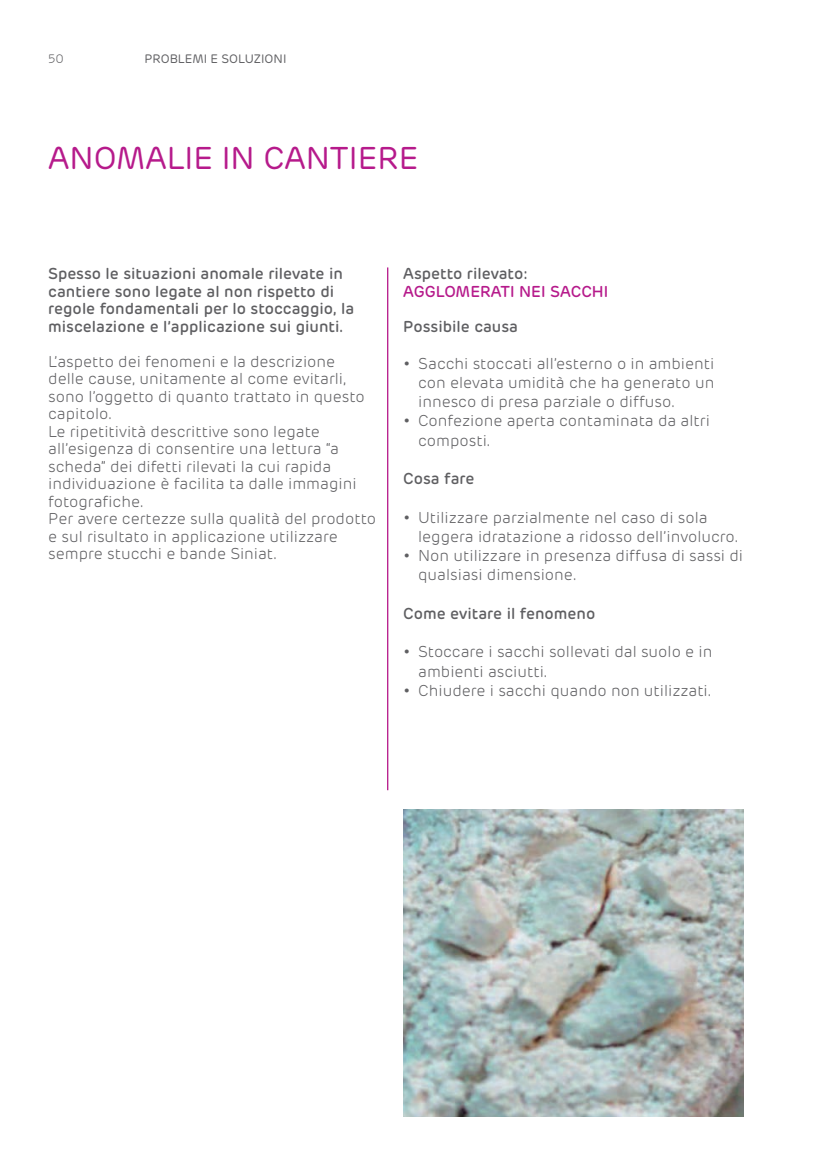
<style>
.page{position:relative;width:820px;height:1167px;background:#fff}
.page>*{position:absolute;margin:0;border:0;box-sizing:border-box;transform-origin:0 0}
.t1{font:31.5px "Rubrik";color:#b61a8b}
.t2{font:300 15.75px/17.5px "Rubrik";color:#5f5f62}
.t3{font:500 15.75px/17.5px "Rubrik";color:#5f5f62}
.t4{font:500 15.75px "Rubrik";color:#b61a8b}
.t5{font:12.25px "Rubrik";color:#5f5f62}
.t6{font:300 12.25px "Rubrik";color:#5f5f62}
</style>
<div class="page">
<img style="left:403px;top:809px;width:340px;height:308px">
<hr style="left:387px;top:267px;width:1px;height:523px;background:#b61a8b">
<p class="t6" style="left:48px;top:52px;width:17px">50</p>
<p class="t5" style="left:144px;top:51px;width:143px">PROBLEMI E SOLUZIONI</p>
<h1 class="t1" style="left:48px;top:139px;width:371px">ANOMALIE IN CANTIERE</h1>
<p class="t3" style="left:48px;top:265px;width:307px">Spesso le situazioni anomale rilevate in cantiere sono legate al non rispetto di regole fondamentali per lo stoccaggio, la miscelazione e l’applicazione sui giunti.</p>
<p class="t2" style="left:48px;top:353px;width:329px">L’aspetto dei fenomeni e la descrizione<br>delle cause, unitamente al come evitarli, sono l’oggetto di quanto trattato in questo capitolo.<br>Le ripetitività descrittive sono legate all’esigenza di consentire una lettura “a scheda” dei difetti rilevati la cui rapida individuazione è facilita ta dalle immagini fotografiche.<br>Per avere certezze sulla qualità del prodotto e sul risultato in applicazione utilizzare sempre stucchi e bande Siniat.</p>
<p class="t3" style="left:403px;top:265px;width:126px">Aspetto rilevato:</p>
<p class="t4" style="left:403px;top:282px;width:206px">AGGLOMERATI NEI SACCHI</p>
<p class="t3" style="left:403px;top:318px;width:116px">Possibile causa</p>
<p class="t2" style="left:418px;top:354px;width:297px;line-height:19.2px;text-align:justify;text-indent:-15px">• Sacchi stoccati all’esterno o in ambienti con elevata umidità che ha generato un innesco di presa parziale o diffuso.</p>
<p class="t2" style="left:418px;top:411px;width:293px;line-height:19.2px;text-indent:-15px">• Confezione aperta contaminata da altri composti.</p>
<p class="t3" style="left:403px;top:470px;width:73px">Cosa fare</p>
<p class="t2" style="left:418px;top:508px;width:322px;line-height:19.2px;text-indent:-15px">• Utilizzare parzialmente nel caso di sola leggera idratazione a ridosso dell’involucro.</p>
<p class="t2" style="left:418px;top:546px;width:326px;line-height:19.2px;text-indent:-15px">• Non utilizzare in presenza diffusa di sassi di qualsiasi dimensione.</p>
<p class="t3" style="left:403px;top:605px;width:193px">Come evitare il fenomeno</p>
<p class="t2" style="left:418px;top:642px;width:295px;line-height:19.2px;text-indent:-15px">• Stoccare i sacchi sollevati dal suolo e in ambienti asciutti.</p>
<p class="t2" style="left:403px;top:682px;width:310px">• Chiudere i sacchi quando non utilizzati.</p>
</div>
